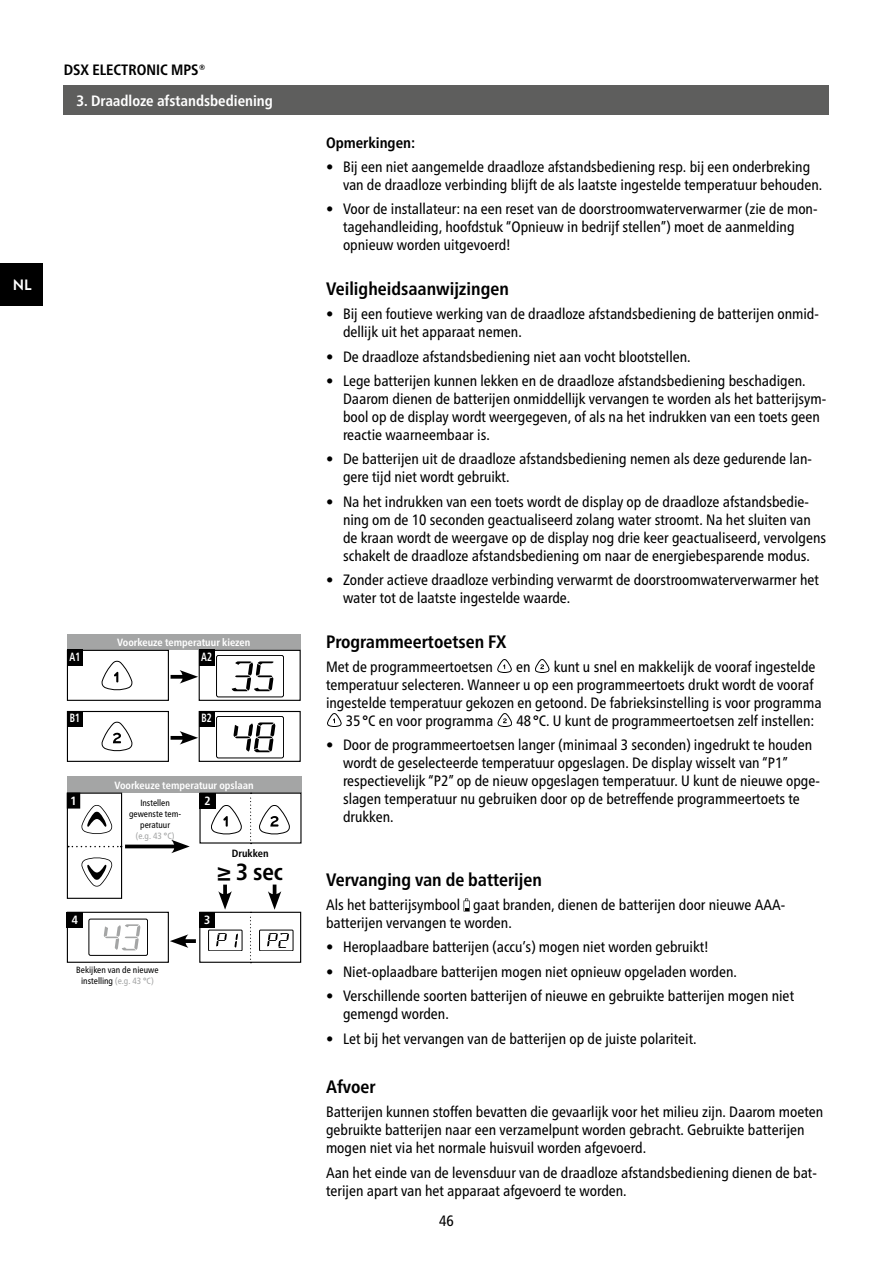
<style>
.page{position:relative;width:893px;height:1263px;background:#fff}
.page>*{position:absolute;margin:0;border:0;box-sizing:border-box;transform-origin:0 0}
.t1{font:700 condensed 23.25px "Frutiger Neue LTW1 G";color:#000}
.t2{font:700 condensed 18px "Frutiger Neue LTW1 G";color:#000}
.t3{font:condensed 15px/18px "Frutiger Neue LTW1 G";color:#000}
.t4{font:700 condensed 15px "Frutiger Neue LTW1 G";color:#000}
.t5{font:700 condensed 15px "Frutiger Neue LTW1 G";color:#fff}
.t6{font:700 15px "Brandon Text";color:#fff}
.t7{font:700 condensed 12px "Frutiger Neue LTW1 G";color:#fff;scale:.8 1}
.t8{font:700 condensed 12px "Frutiger Neue LTW1 G";color:#fff}
.t9{font:700 condensed 10.5px "Frutiger Neue LTW1 G";color:#fff}
.t10{font:700 condensed 10.5px "Frutiger Neue LTW1 G";color:#000}
.t11{font:condensed 9px/10.8px "Frutiger Neue LTW1 G";color:#000;text-align:center}
.t12{font:condensed 9px "Frutiger Neue LTW1 G";color:#a4a5a5}
.s1{color:#a4a5a5}
</style>
<div class="page">
<div style="left:0;top:264px;width:43px;height:42px;background:#000"></div>
<div style="left:64px;top:85px;width:765px;height:30px;background:#5e5e5d"></div>
<div style="left:67px;top:634px;width:234px;height:16px;background:#a4a5a5"></div>
<div style="left:67px;top:650px;width:102px;height:51px;border:1px solid #000"></div>
<div style="left:67px;top:650px;width:16px;height:16px;background:#000"></div>
<div style="left:199px;top:650px;width:102px;height:51px;border:1px solid #000"></div>
<div style="left:199px;top:650px;width:16px;height:16px;background:#000"></div>
<div style="left:67px;top:711px;width:102px;height:51px;border:1px solid #000"></div>
<div style="left:67px;top:711px;width:16px;height:16px;background:#000"></div>
<div style="left:199px;top:711px;width:102px;height:51px;border:1px solid #000"></div>
<div style="left:199px;top:711px;width:16px;height:16px;background:#000"></div>
<svg style="left:102px;top:722px;width:30px;height:29px"></svg>
<svg style="left:102px;top:661px;width:30px;height:29px"></svg>
<svg style="left:171px;top:675px;width:9px;height:4px"></svg>
<svg style="left:180px;top:670px;width:18px;height:13px"></svg>
<svg style="left:171px;top:736px;width:9px;height:4px"></svg>
<svg style="left:180px;top:731px;width:18px;height:13px"></svg>
<div style="left:216px;top:655px;width:68px;height:42px;border:1px solid #000;border-radius:2px"></div>
<svg style="left:232px;top:661px;width:42px;height:30px"></svg>
<div style="left:216px;top:716px;width:68px;height:42px;border:1px solid #000;border-radius:2px"></div>
<svg style="left:233px;top:722px;width:42px;height:30px"></svg>
<div style="left:67px;top:776px;width:234px;height:16px;background:#a4a5a5"></div>
<div style="left:199px;top:792px;width:17px;height:16px;background:#000"></div>
<div style="left:199px;top:912px;width:102px;height:51px;border:1px solid #000"></div>
<svg style="left:211px;top:805px;width:31px;height:29px"></svg>
<svg style="left:259px;top:805px;width:31px;height:29px"></svg>
<hr style="left:125px;top:845px;width:53px;height:3px;background:#000">
<svg style="left:171px;top:840px;width:19px;height:13px"></svg>
<svg style="left:188px;top:939px;width:8px;height:4px"></svg>
<svg style="left:170px;top:934px;width:18px;height:14px"></svg>
<hr style="left:273px;top:884px;width:3px;height:14px;background:#000">
<svg style="left:268px;top:891px;width:13px;height:19px"></svg>
<svg style="left:223px;top:885px;width:4px;height:6px"></svg>
<svg style="left:218px;top:891px;width:14px;height:19px"></svg>
<div style="left:208px;top:930px;width:34px;height:21px;border:1px solid #000"></div>
<svg style="left:216px;top:933px;width:11px;height:14px"></svg>
<svg style="left:234px;top:933px;width:4px;height:15px"></svg>
<div style="left:259px;top:930px;width:34px;height:21px;border:1px solid #000"></div>
<svg style="left:267px;top:933px;width:22px;height:15px"></svg>
<div style="left:67px;top:912px;width:102px;height:51px;border:1px solid #000"></div>
<div style="left:67px;top:912px;width:16px;height:16px;background:#000"></div>
<div style="left:89px;top:919px;width:59px;height:37px;border:1px solid #000;border-radius:2px"></div>
<svg style="left:104px;top:924px;width:36px;height:26px"></svg>
<svg style="left:250px;top:793px;width:2px;height:51px"></svg>
<svg style="left:250px;top:912px;width:1px;height:51px"></svg>
<div style="left:199px;top:912px;width:16px;height:16px;background:#000"></div>
<div style="left:67px;top:792px;width:55px;height:107px;border:1px solid #000"></div>
<svg style="left:81px;top:805px;width:31px;height:29px"></svg>
<svg style="left:81px;top:857px;width:31px;height:29px"></svg>
<div style="left:67px;top:793px;width:13px;height:15px;background:#000"></div>
<div style="left:67px;top:792px;width:13px;height:16px;border:1px solid #000"></div>
<svg style="left:68px;top:846px;width:54px;height:1px"></svg>
<svg style="left:464px;top:898px;width:6px;height:13px"></svg>
<svg style="left:498px;top:659px;width:13px;height:14px"></svg>
<svg style="left:535px;top:659px;width:14px;height:14px"></svg>
<svg style="left:327px;top:713px;width:14px;height:14px"></svg>
<svg style="left:498px;top:713px;width:14px;height:14px"></svg>
<p class="t4" style="left:64px;top:61px;width:144px">DSX ELECTRONIC MPS®</p>
<p class="t5" style="left:77px;top:92px;width:198px">3. Draadloze afstandsbediening</p>
<p class="t6" style="left:13px;top:274px;width:21px">NL</p>
<p class="t9" style="left:117px;top:636px;width:135px">Voorkeuze temperatuur kiezen</p>
<p class="t7" style="left:70px;top:650px;width:15px">A1</p>
<p class="t7" style="left:201px;top:650px;width:15px">A2</p>
<p class="t7" style="left:70px;top:711px;width:14px">B1</p>
<p class="t7" style="left:202px;top:711px;width:14px">B2</p>
<p class="t8" style="left:70px;top:794px;width:8px">1</p>
<p class="t9" style="left:114px;top:779px;width:141px">Voorkeuze temperatuur opslaan</p>
<p class="t8" style="left:204px;top:793px;width:8px">2</p>
<p class="t11" style="left:129px;top:798px;width:54px">Instellen gewenste tem&shy;peratuur</p>
<p class="t12" style="left:136px;top:830px;width:40px">(e.g. 43 °C)</p>
<p class="t10" style="left:232px;top:847px;width:38px">Drukken</p>
<h1 class="t1" style="left:217px;top:858px;width:68px">≥ 3 sec</h1>
<p class="t8" style="left:72px;top:913px;width:8px">4</p>
<p class="t8" style="left:204px;top:913px;width:8px">3</p>
<p class="t11" style="left:76px;top:965px;width:84px">Bekijken van de nieuwe instelling <span class="s1">(e.g. 43 °C)</span></p>
<p class="t4" style="left:326px;top:134px;width:91px">Opmerkingen:</p>
<p class="t3" style="left:343px;top:158px;width:481px;text-indent:-17px">• Bij een niet aangemelde draadloze afstandsbediening resp. bij een onderbreking van de draadloze verbinding blijft de als laatste ingestelde temperatuur behouden.</p>
<p class="t3" style="left:343px;top:200px;width:476px;text-indent:-17px">• Voor de installateur: na een reset van de doorstroomwaterverwarmer (zie de mon&shy;tagehandleiding, hoofdstuk “Opnieuw in bedrijf stellen”) moet de aanmelding opnieuw worden uitgevoerd!</p>
<p class="t2" style="left:326px;top:278px;width:184px">Veiligheidsaanwijzingen</p>
<p class="t3" style="left:343px;top:305px;width:477px;text-indent:-17px">• Bij een foutieve werking van de draadloze afstandsbediening de batterijen onmid&shy;dellijk uit het apparaat nemen.</p>
<p class="t3" style="left:326px;top:347px;width:366px">• De draadloze afstandsbediening niet aan vocht blootstellen.</p>
<p class="t3" style="left:343px;top:372px;width:485px;text-indent:-17px">• Lege batterijen kunnen lekken en de draadloze afstandsbediening beschadigen.<br>Daarom dienen de batterijen onmiddellijk vervangen te worden als het batterijsym&shy;bool op de display wordt weergegeven, of als na het indrukken van een toets geen reactie waarneembaar is.</p>
<p class="t3" style="left:343px;top:450px;width:470px;text-indent:-17px">• De batterijen uit de draadloze afstandsbediening nemen als deze gedurende lan&shy;gere tijd niet wordt gebruikt.</p>
<p class="t3" style="left:343px;top:492px;width:485px;text-indent:-17px">• Na het indrukken van een toets wordt de display op de draadloze afstandsbedie&shy;ning om de 10 seconden geactualiseerd zolang water stroomt. Na het sluiten van de kraan wordt de weergave op de display nog drie keer geactualiseerd, vervolgens schakelt de draadloze afstandsbediening om naar de energiebesparende modus.</p>
<p class="t3" style="left:343px;top:571px;width:477px;text-indent:-17px">• Zonder actieve draadloze verbinding verwarmt de doorstroomwaterverwarmer het water tot de laatste ingestelde waarde.</p>
<p class="t2" style="left:326px;top:631px;width:182px">Programmeertoetsen FX</p>
<p class="t3" style="left:326px;top:658px;width:168px">Met de programmeertoetsen</p>
<p class="t3" style="left:516px;top:658px;width:16px">en</p>
<p class="t3" style="left:554px;top:658px;width:263px">kunt u snel en makkelijk de vooraf ingestelde</p>
<p class="t3" style="left:326px;top:676px;width:489px">temperatuur selecteren. Wanneer u op een programmeertoets drukt wordt de vooraf</p>
<p class="t3" style="left:326px;top:694px;width:497px">ingestelde temperatuur gekozen en getoond. De fabrieksinstelling is voor programma</p>
<p class="t3" style="left:346px;top:712px;width:149px">35 °C en voor programma</p>
<p class="t3" style="left:516px;top:712px;width:299px">48 °C. U kunt de programmeertoetsen zelf instellen:</p>
<p class="t3" style="left:343px;top:736px;width:478px;text-indent:-17px">• Door de programmeertoetsen langer (minimaal 3 seconden) ingedrukt te houden wordt de geselecteerde temperatuur opgeslagen. De display wisselt van “P1” respectievelijk “P2” op de nieuw opgeslagen temperatuur. U kunt de nieuwe opge&shy;slagen temperatuur nu gebruiken door op de betreffende programmeertoets te drukken.</p>
<p class="t2" style="left:326px;top:869px;width:218px">Vervanging van de batterijen</p>
<p class="t3" style="left:326px;top:896px;width:461px">Als het batterijsymbool gaat branden, dienen de batterijen door nieuwe AAA&shy;batterijen vervangen te worden.</p>
<p class="t3" style="left:326px;top:938px;width:384px">• Heroplaadbare batterijen (accu’s) mogen niet worden gebruikt!</p>
<p class="t3" style="left:326px;top:962px;width:412px">• Niet-oplaadbare batterijen mogen niet opnieuw opgeladen worden.</p>
<p class="t3" style="left:343px;top:987px;width:453px;text-indent:-17px">• Verschillende soorten batterijen of nieuwe en gebruikte batterijen mogen niet gemengd worden.</p>
<p class="t3" style="left:326px;top:1029px;width:372px">• Let bij het vervangen van de batterijen op de juiste polariteit.</p>
<p class="t2" style="left:326px;top:1076px;width:51px">Afvoer</p>
<p class="t3" style="left:326px;top:1103px;width:499px">Batterijen kunnen stoffen bevatten die gevaarlijk voor het milieu zijn. Daarom moeten gebruikte batterijen naar een verzamelpunt worden gebracht. Gebruikte batterijen mogen niet via het normale huisvuil worden afgevoerd.</p>
<p class="t3" style="left:326px;top:1163px;width:492px">Aan het einde van de levensduur van de draadloze afstandsbediening dienen de bat&shy;terijen apart van het apparaat afgevoerd te worden.</p>
<p class="t3" style="left:439px;top:1212px;width:16px">46</p>
</div>
